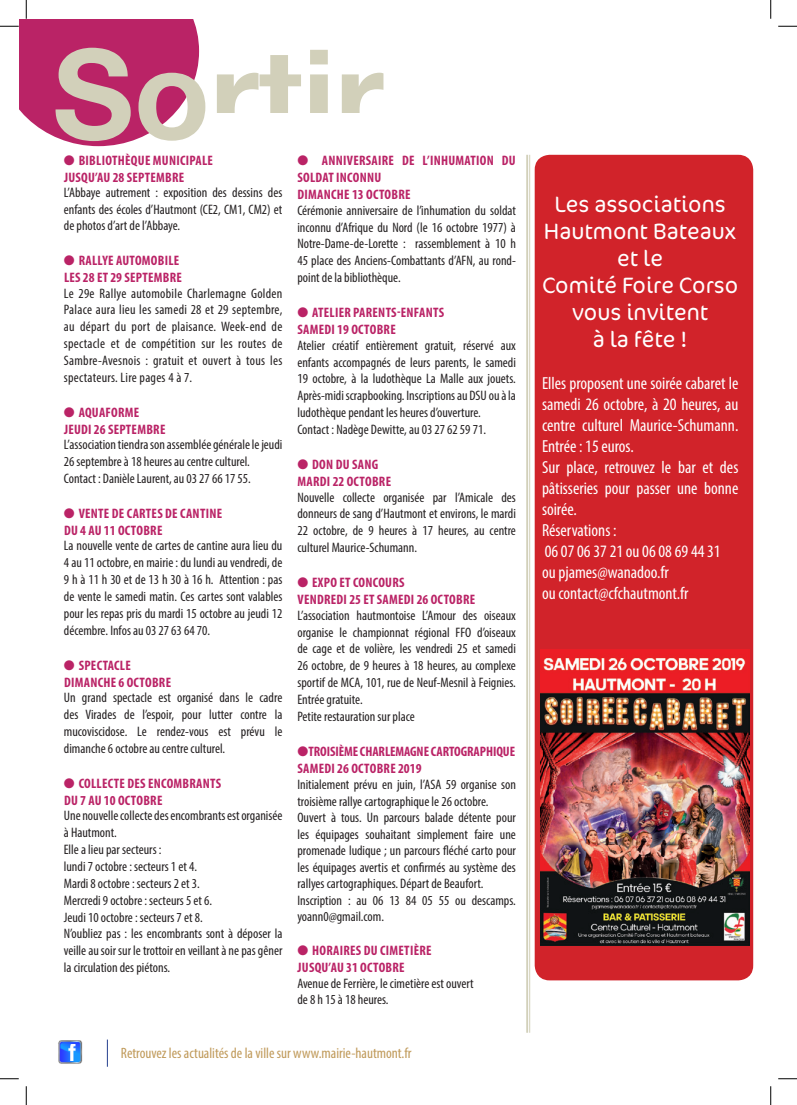
<style>
.page{position:relative;width:797px;height:1105px;background:#fff}
.page>*{position:absolute;margin:0;border:0;box-sizing:border-box;transform-origin:0 0}
.t1{font:700 125px "Helvetica Neue";color:#d2d0ba}
.t2{font:300 22.5px/27px "Cocon Pro";color:#fff;text-align:center}
.t3{font:condensed 17.5px/21px "Myriad Pro";color:#fff;text-align:justify}
.t4{font:condensed 15px "Myriad Pro";color:#c09a5a}
.t5{font:condensed 13.75px/16.9px "Myriad Pro";color:#231f20;text-align:justify}
.t6{font:700 condensed 13.75px/16.9px "Myriad Pro";letter-spacing:.02em;color:#ba2366}
.t7{font:700 condensed 13.75px "Myriad Pro";letter-spacing:-.005em;color:#ba2366}
</style>
<div class="page">
<div style="left:534px;top:155px;width:219px;height:825px;background:#d1232a;border-radius:15px"></div>
<hr style="left:529px;top:155px;width:1px;height:878px;background:#d2d0ba">
<hr style="left:526px;top:155px;width:2px;height:878px;background:#d2d0ba">
<img style="left:58px;top:1040px;width:25px;height:24px">
<svg style="left:107px;top:1039px;width:1px;height:28px"></svg>
<img style="left:540px;top:649px;width:209px;height:296px">
<svg style="left:778px;top:25px;width:19px;height:2px"></svg>
<svg style="left:0;top:1078px;width:19px;height:1px"></svg>
<svg style="left:778px;top:1078px;width:19px;height:1px"></svg>
<svg style="left:0;top:0;width:199px;height:146px"></svg>
<svg style="left:25px;top:1086px;width:2px;height:19px"></svg>
<svg style="left:770px;top:0;width:1px;height:19px"></svg>
<svg style="left:770px;top:1086px;width:1px;height:19px"></svg>
<h1 class="t1" style="left:53px;top:-4px;width:332px">Sortir</h1>
<p class="t6" style="left:64px;top:152px;width:151px">● BIBLIOTHÈQUE MUNICIPALE</p>
<p class="t6" style="left:64px;top:169px;width:122px">JUSQU’AU 28 SEPTEMBRE</p>
<p class="t5" style="left:64px;top:184px;width:220px;line-height:16.5px">L’Abbaye autrement : exposition des dessins des enfants des écoles d’Hautmont (CE2, CM1, CM2) et de photos d’art de l’Abbaye.</p>
<p class="t6" style="left:64px;top:252px;width:117px">● RALLYE AUTOMOBILE</p>
<p class="t6" style="left:64px;top:269px;width:119px">LES 28 ET 29 SEPTEMBRE</p>
<p class="t5" style="left:64px;top:284px;width:220px">Le 29e Rallye automobile Charlemagne Golden Palace aura lieu les samedi 28 et 29 septembre, au départ du port de plaisance. Week-end de spectacle et de compétition sur les routes de Sambre-Avesnois : gratuit et ouvert à tous les spectateurs. Lire pages 4 à 7.</p>
<p class="t6" style="left:64px;top:404px;width:77px">● AQUAFORME</p>
<p class="t6" style="left:64px;top:420px;width:103px">JEUDI 26 SEPTEMBRE</p>
<p class="t5" style="left:64px;top:436px;width:220px">L’association tiendra son assemblée générale le jeudi<br>26 septembre à 18 heures au centre culturel.</p>
<p class="t5" style="left:64px;top:470px;width:188px">Contact : Danièle Laurent, au 03 27 66 17 55.</p>
<p class="t6" style="left:64px;top:504px;width:160px">● VENTE DE CARTES DE CANTINE</p>
<p class="t6" style="left:64px;top:521px;width:100px">DU 4 AU 11 OCTOBRE</p>
<p class="t5" style="left:64px;top:537px;width:220px">La nouvelle vente de cartes de cantine aura lieu du 4 au 11 octobre, en mairie : du lundi au vendredi, de 9 h à 11 h 30 et de 13 h 30 à 16 h. Attention : pas de vente le samedi matin. Ces cartes sont valables pour les repas pris du mardi 15 octobre au jeudi 12 décembre. Infos au 03 27 63 64 70.</p>
<p class="t6" style="left:64px;top:656px;width:69px">● SPECTACLE</p>
<p class="t6" style="left:64px;top:673px;width:109px">DIMANCHE 6 OCTOBRE</p>
<p class="t5" style="left:64px;top:689px;width:220px">Un grand spectacle est organisé dans le cadre des Virades de l’espoir, pour lutter contre la mucoviscidose. Le rendez-vous est prévu le dimanche 6 octobre au centre culturel.</p>
<p class="t6" style="left:64px;top:774px;width:159px">● COLLECTE DES ENCOMBRANTS</p>
<p class="t6" style="left:64px;top:791px;width:100px">DU 7 AU 10 OCTOBRE</p>
<p class="t5" style="left:64px;top:807px;width:220px">Une nouvelle collecte des encombrants est organisée à Hautmont.</p>
<p class="t5" style="left:64px;top:841px;width:99px">Elle a lieu par secteurs :</p>
<p class="t5" style="left:64px;top:858px;width:135px">lundi 7 octobre : secteurs 1 et 4.</p>
<p class="t5" style="left:64px;top:875px;width:137px">Mardi 8 octobre : secteurs 2 et 3.</p>
<p class="t5" style="left:64px;top:891px;width:150px">Mercredi 9 octobre : secteurs 5 et 6.</p>
<p class="t5" style="left:64px;top:908px;width:140px">Jeudi 10 octobre : secteurs 7 et 8.</p>
<p class="t5" style="left:64px;top:925px;width:220px">N’oubliez pas : les encombrants sont à déposer la veille au soir sur le trottoir en veillant à ne pas gêner la circulation des piétons.</p>
<p class="t6" style="left:297px;top:152px;width:220px">● ANNIVERSAIRE DE L’INHUMATION DU<br>SOLDAT INCONNU</p>
<p class="t6" style="left:297px;top:186px;width:114px">DIMANCHE 13 OCTOBRE</p>
<p class="t5" style="left:297px;top:201px;width:220px">Cérémonie anniversaire de l’inhumation du soldat inconnu d’Afrique du Nord (le 16 octobre 1977) à Notre-Dame-de-Lorette : rassemblement à 10 h 45 place des Anciens-Combattants d’AFN, au rond&shy;point de la bibliothèque.</p>
<p class="t6" style="left:297px;top:304px;width:148px">● ATELIER PARENTS-ENFANTS</p>
<p class="t6" style="left:297px;top:321px;width:100px">SAMEDI 19 OCTOBRE</p>
<p class="t5" style="left:297px;top:336px;width:220px">Atelier créatif entièrement gratuit, réservé aux enfants accompagnés de leurs parents, le samedi 19 octobre, à la ludothèque La Malle aux jouets.<br>Après-midi scrapbooking. Inscriptions au DSU ou à la ludothèque pendant les heures d’ouverture.</p>
<p class="t5" style="left:297px;top:421px;width:190px">Contact : Nadège Dewitte, au 03 27 62 59 71.</p>
<p class="t6" style="left:297px;top:456px;width:82px">● DON DU SANG</p>
<p class="t6" style="left:297px;top:473px;width:95px">MARDI 22 OCTOBRE</p>
<p class="t5" style="left:297px;top:488px;width:220px">Nouvelle collecte organisée par l’Amicale des donneurs de sang d’Hautmont et environs, le mardi 22 octobre, de 9 heures à 17 heures, au centre culturel Maurice-Schumann.</p>
<p class="t6" style="left:297px;top:574px;width:109px">● EXPO ET CONCOURS</p>
<p class="t6" style="left:297px;top:591px;width:179px">VENDREDI 25 ET SAMEDI 26 OCTOBRE</p>
<p class="t5" style="left:297px;top:606px;width:220px">L’association hautmontoise L’Amour des oiseaux organise le championnat régional FFO d’oiseaux de cage et de volière, les vendredi 25 et samedi 26 octobre, de 9 heures à 18 heures, au complexe sportif de MCA, 101, rue de Neuf-Mesnil à Feignies.<br>Entrée gratuite.</p>
<p class="t5" style="left:297px;top:708px;width:119px">Petite restauration sur place</p>
<p class="t7" style="left:297px;top:743px;width:219px">●TROISIÈME CHARLEMAGNE CARTOGRAPHIQUE</p>
<p class="t6" style="left:297px;top:759px;width:125px">SAMEDI 26 OCTOBRE 2019</p>
<p class="t5" style="left:297px;top:776px;width:220px;line-height:16.5px">Initialement prévu en juin, l’ASA 59 organise son troisième rallye cartographique le 26 octobre.</p>
<p class="t5" style="left:297px;top:809px;width:220px;line-height:16.5px">Ouvert à tous. Un parcours balade détente pour les équipages souhaitant simplement faire une promenade ludique ; un parcours fléché carto pour les équipages avertis et confirmés au système des rallyes cartographiques. Départ de Beaufort.</p>
<p class="t5" style="left:297px;top:892px;width:220px;line-height:16.5px">Inscription : au 06 13 84 05 55 ou descamps. yoann0@gmail.com.</p>
<p class="t6" style="left:297px;top:942px;width:136px">● HORAIRES DU CIMETIÈRE</p>
<p class="t6" style="left:297px;top:959px;width:109px">JUSQU’AU 31 OCTOBRE</p>
<p class="t5" style="left:297px;top:974px;width:178px">Avenue de Ferrière, le cimetière est ouvert</p>
<p class="t5" style="left:297px;top:991px;width:93px">de 8 h 15 à 18 heures.</p>
<p class="t4" style="left:121px;top:1044px;width:292px">Retrouvez les actualités de la ville sur www.mairie-hautmont.fr</p>
<p class="t2" style="left:544px;top:191px;width:194px">Les associations<br>Hautmont Bateaux et le</p>
<p class="t2" style="left:542px;top:272px;width:198px">Comité Foire Corso vous invitent</p>
<p class="t2" style="left:592px;top:326px;width:96px">à la fête !</p>
<p class="t3" style="left:542px;top:373px;width:198px">Elles proposent une soirée cabaret le samedi 26 octobre, à 20 heures, au centre culturel Maurice-Schumann.<br>Entrée : 15 euros.</p>
<p class="t3" style="left:542px;top:457px;width:198px">Sur place, retrouvez le bar et des pâtisseries pour passer une bonne soirée.</p>
<p class="t3" style="left:542px;top:520px;width:76px">Réservations :</p>
<p class="t3" style="left:544px;top:541px;width:177px">06 07 06 37 21 ou 06 08 69 44 31</p>
<p class="t3" style="left:542px;top:562px;width:128px">ou pjames@wanadoo.fr</p>
<p class="t3" style="left:542px;top:583px;width:148px">ou contact@cfchautmont.fr</p>
</div>
